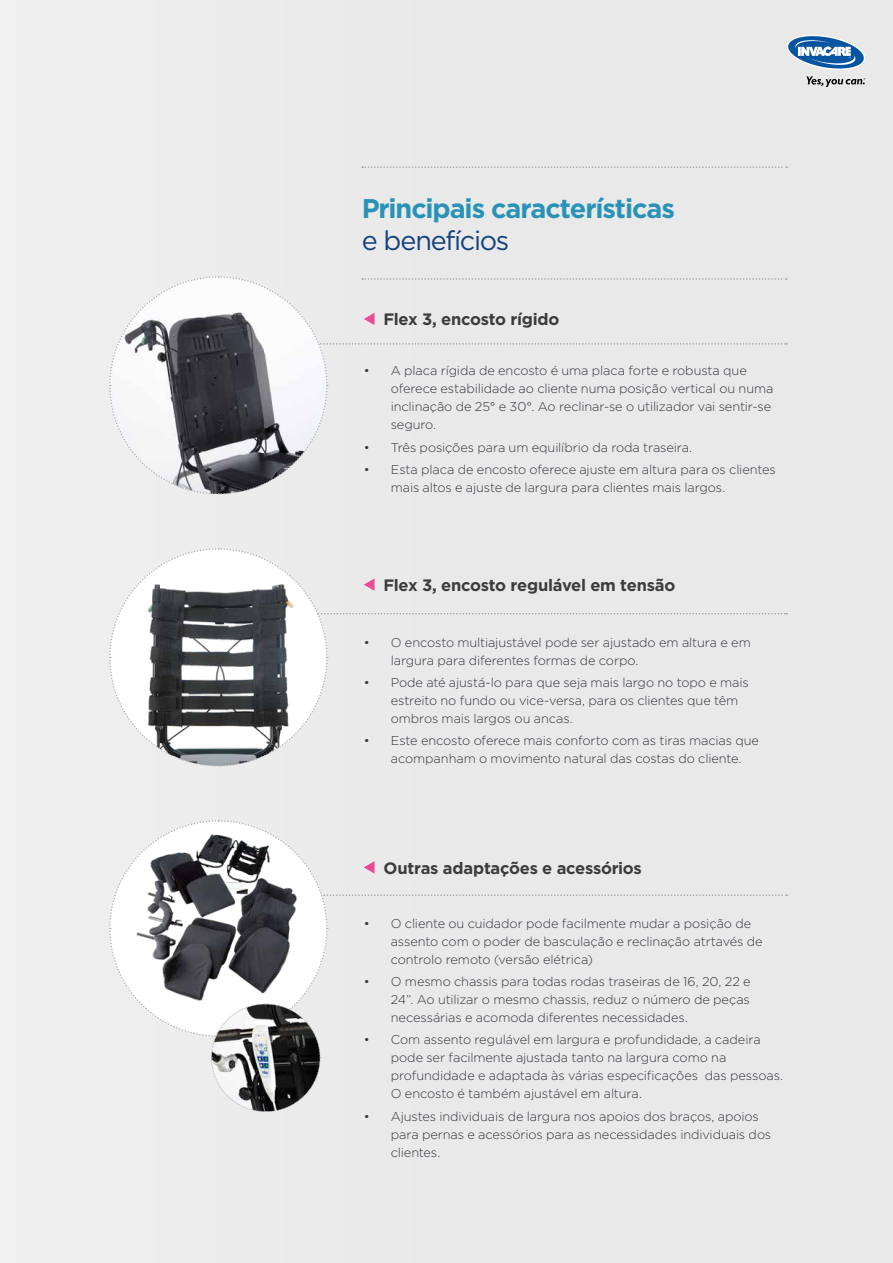
<style>
.page{position:relative;width:893px;height:1263px;background:#e9e9ea}
.page>*{position:absolute;margin:0;border:0;box-sizing:border-box;transform-origin:0 0}
.t1{font:700 27px "Gotham";letter-spacing:-.04em;color:#2993b7}
.t2{font:27px "Gotham";letter-spacing:-.05em;color:#14427a}
.t3{font:700 16.5px "Gotham";letter-spacing:-.015em;color:#3c3c3b}
.t4{font:300 12.75px/18px "Gotham";letter-spacing:-.01em;color:#35353d}
</style>
<div class="page">
<svg style="left:108px;top:547px;width:679px;height:220px;background:#d7d7d8"></svg>
<svg style="left:108px;top:276px;width:679px;height:219px;background:#d8d8d9"></svg>
<svg style="left:362px;top:166px;width:425px;height:2px"></svg>
<svg style="left:108px;top:819px;width:679px;height:293px;background:#d9d8da"></svg>
<svg style="left:787px;top:35px;width:78px;height:52px;background:#98b2cb"></svg>
<h1 class="t1" style="left:362px;top:190px;width:315px">Principais características</h1>
<h1 class="t2" style="left:362px;top:223px;width:149px">e benefícios</h1>
<p class="t3" style="left:383px;top:308px;width:177px">Flex 3, encosto rígido</p>
<p class="t4" style="left:391px;top:361px;width:384px;text-indent:-27px">• A placa rígida de encosto é uma placa forte e robusta que oferece estabilidade ao cliente numa posição vertical ou numa inclinação de 25° e 30°. Ao reclinar-se o utilizador vai sentir-se seguro.</p>
<p class="t4" style="left:364px;top:438px;width:330px">• Três posições para um equilíbrio da roda traseira.</p>
<p class="t4" style="left:391px;top:460px;width:386px;text-indent:-27px">• Esta placa de encosto oferece ajuste em altura para os clientes mais altos e ajuste de largura para clientes mais largos.</p>
<p class="t3" style="left:383px;top:574px;width:294px">Flex 3, encosto regulável em tensão</p>
<p class="t4" style="left:391px;top:633px;width:361px;text-indent:-27px">• O encosto multiajustável pode ser ajustado em altura e em largura para diferentes formas de corpo.</p>
<p class="t4" style="left:391px;top:673px;width:359px;text-indent:-27px">• Pode até ajustá-lo para que seja mais largo no topo e mais estreito no fundo ou vice-versa, para os clientes que têm ombros mais largos ou ancas.</p>
<p class="t4" style="left:391px;top:731px;width:370px;text-indent:-27px">• Este encosto oferece mais conforto com as tiras macias que acompanham o movimento natural das costas do cliente.</p>
<p class="t3" style="left:383px;top:857px;width:260px">Outras adaptações e acessórios</p>
<p class="t4" style="left:391px;top:914px;width:373px;text-indent:-27px">• O cliente ou cuidador pode facilmente mudar a posição de assento com o poder de basculação e reclinação atrtavés de controlo remoto (versão elétrica)</p>
<p class="t4" style="left:391px;top:972px;width:361px;text-align:justify;text-indent:-27px">• O mesmo chassis para todas rodas traseiras de 16, 20, 22 e 24”. Ao utilizar o mesmo chassis, reduz o número de peças necessárias e acomoda diferentes necessidades.</p>
<p class="t4" style="left:391px;top:1030px;width:394px;text-indent:-27px">• Com assento regulável em largura e profundidade, a cadeira pode ser facilmente ajustada tanto na largura como na profundidade e adaptada às várias especificações das pessoas.<br>O encosto é também ajustável em altura.</p>
<p class="t4" style="left:391px;top:1107px;width:382px;text-indent:-27px">• Ajustes individuais de largura nos apoios dos braços, apoios para pernas e acessórios para as necessidades individuais dos clientes.</p>
</div>
